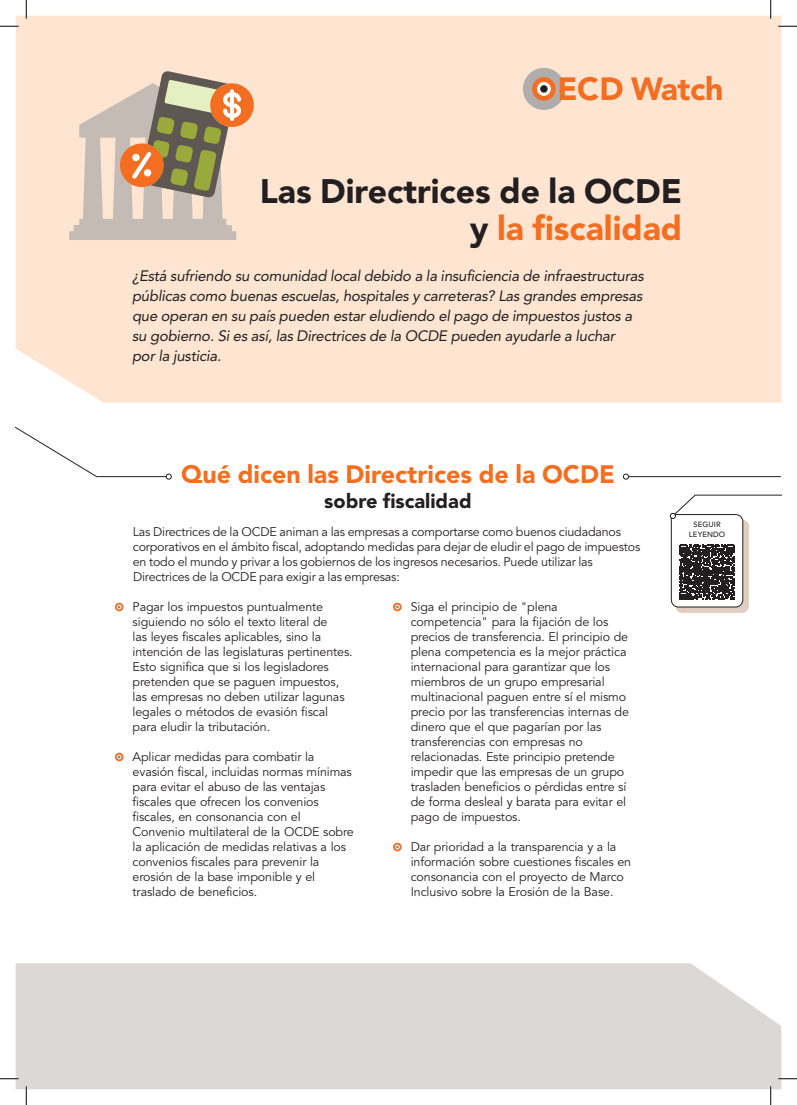
<style>
.page{position:relative;width:797px;height:1105px;background:#fff}
.page>*{position:absolute;margin:0;border:0;box-sizing:border-box;transform-origin:0 0}
.t1{font:900 33.75px/37.5px "Avenir LT Std";color:#231f20;text-align:right}
.t2{font:900 31.88px "Avenir LT Std";letter-spacing:-.01em;color:#f36e21}
.t3{font:900 25px "Avenir LT Std";color:#f36e21}
.t4{font:900 20px "Avenir LT Std";color:#231f20}
.t5{font:italic 15px/20px "Avenir LT Std";letter-spacing:-.015em;color:#231f20}
.t6{font:12.5px/15px "Avenir LT Std";letter-spacing:-.01em;color:#231f20}
.t7{font:500 7.5px/10px "Avenir LT Std";letter-spacing:.02em;color:#231f20;text-align:center}
.s1{color:#f36e21}
</style>
<div class="page">
<div style="left:16px;top:16px;width:765px;height:387px;background:#fee5d2"></div>
<div style="left:16px;top:963px;width:765px;height:126px;background:#dbd8d7"></div>
<img style="left:676px;top:607px;width:72px;height:5px">
<svg style="left:115px;top:603px;width:8px;height:8px"></svg>
<svg style="left:117px;top:605px;width:5px;height:4px"></svg>
<svg style="left:115px;top:753px;width:8px;height:8px"></svg>
<svg style="left:117px;top:755px;width:5px;height:4px"></svg>
<svg style="left:393px;top:603px;width:8px;height:8px"></svg>
<svg style="left:395px;top:605px;width:5px;height:4px"></svg>
<svg style="left:393px;top:843px;width:8px;height:8px"></svg>
<svg style="left:395px;top:845px;width:5px;height:4px"></svg>
<div style="left:523px;top:68px;width:42px;height:42px;background:#b2adad;border-radius:50%"></div>
<div style="left:532px;top:77px;width:23px;height:24px;background:#f36e21;border-radius:50%"></div>
<svg style="left:537px;top:82px;width:14px;height:14px"></svg>
<div style="left:540px;top:85px;width:7px;height:8px;background:#231f20;border-radius:50%"></div>
<svg style="left:69px;top:71px;width:187px;height:169px"></svg>
<svg style="left:670px;top:495px;width:111px;height:112px"></svg>
<hr style="left:626px;top:476px;width:154px;height:1px;background:#231f20">
<svg style="left:623px;top:474px;width:5px;height:5px"></svg>
<svg style="left:16px;top:427px;width:155px;height:52px"></svg>
<svg style="left:0;top:25px;width:19px;height:2px"></svg>
<svg style="left:778px;top:25px;width:19px;height:2px"></svg>
<svg style="left:0;top:1078px;width:19px;height:1px"></svg>
<svg style="left:778px;top:1078px;width:19px;height:1px"></svg>
<svg style="left:25px;top:0;width:2px;height:19px"></svg>
<svg style="left:25px;top:1086px;width:2px;height:19px"></svg>
<svg style="left:770px;top:0;width:1px;height:19px"></svg>
<svg style="left:770px;top:1086px;width:1px;height:19px"></svg>
<h2 class="t2" style="left:557px;top:70px;width:167px">ECD Watch</h2>
<h1 class="t1" style="left:260px;top:172px;width:424px">Las Directrices de la OCDE y <span class="s1">la fiscalidad</span></h1>
<p class="t5" style="left:132px;top:266px;width:513px">¿Está sufriendo su comunidad local debido a la insuficiencia de infraestructuras públicas como buenas escuelas, hospitales y carreteras? Las grandes empresas que operan en su país pueden estar eludiendo el pago de impuestos justos a su gobierno. Si es así, las Directrices de la OCDE pueden ayudarle a luchar<br>por la justicia.</p>
<h3 class="t3" style="left:181px;top:459px;width:435px">Qué dicen las Directrices de la OCDE</h3>
<h3 class="t4" style="left:324px;top:489px;width:149px">sobre fiscalidad</h3>
<p class="t6" style="left:133px;top:525px;width:509px">Las Directrices de la OCDE animan a las empresas a comportarse como buenos ciudadanos corporativos en el ámbito fiscal, adoptando medidas para dejar de eludir el pago de impuestos en todo el mundo y privar a los gobiernos de los ingresos necesarios. Puede utilizar las Directrices de la OCDE para exigir a las empresas:</p>
<p class="t6" style="left:133px;top:600px;width:222px">Pagar los impuestos puntualmente siguiendo no sólo el texto literal de<br>las leyes fiscales aplicables, sino la intención de las legislaturas pertinentes.<br>Esto significa que si los legisladores pretenden que se paguen impuestos, las empresas no deben utilizar lagunas legales o métodos de evasión fiscal para eludir la tributación.</p>
<p class="t6" style="left:133px;top:750px;width:223px">Aplicar medidas para combatir la evasión fiscal, incluidas normas mínimas para evitar el abuso de las ventajas fiscales que ofrecen los convenios fiscales, en consonancia con el Convenio multilateral de la OCDE sobre la aplicación de medidas relativas a los convenios fiscales para prevenir la erosión de la base imponible y el traslado de beneficios.</p>
<p class="t6" style="left:411px;top:600px;width:220px">Siga el principio de "plena competencia" para la fijación de los precios de transferencia. El principio de plena competencia es la mejor práctica internacional para garantizar que los miembros de un grupo empresarial multinacional paguen entre sí el mismo precio por las transferencias internas de dinero que el que pagarían por las transferencias con empresas no relacionadas. Este principio pretende impedir que las empresas de un grupo trasladen beneficios o pérdidas entre sí de forma desleal y barata para evitar el pago de impuestos.</p>
<p class="t6" style="left:411px;top:840px;width:222px">Dar prioridad a la transparencia y a la información sobre cuestiones fiscales en consonancia con el proyecto de Marco Inclusivo sobre la Erosión de la Base.</p>
<p class="t7" style="left:689px;top:520px;width:38px">SEGUIR<br>LEYENDO</p>
</div>
